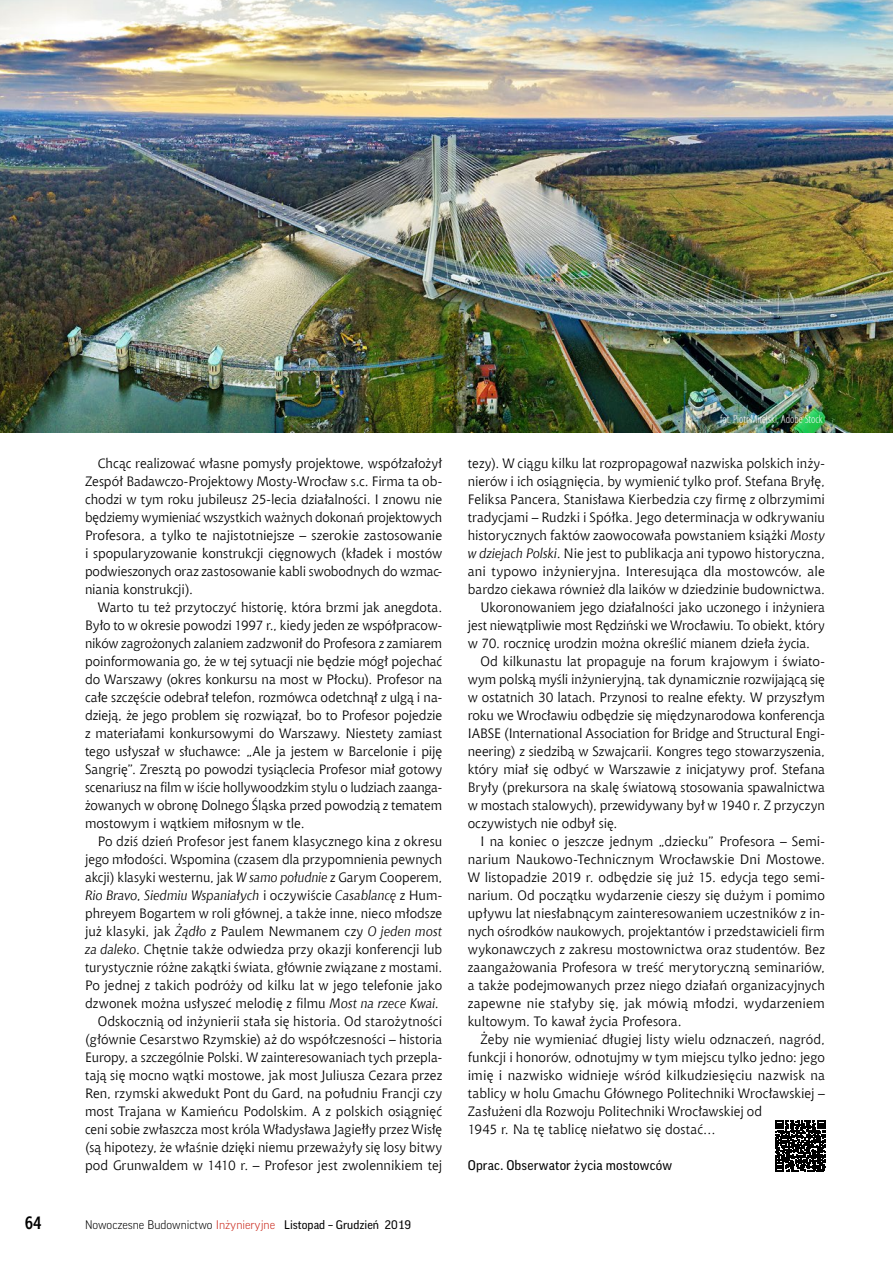
<style>
.page{position:relative;width:893px;height:1263px;background:#fff}
.page>*{position:absolute;margin:0;border:0;box-sizing:border-box;transform-origin:0 0}
.t1{font:700 18px "Aerton Cnd EFN";color:#000}
.t2{font:13.5px/18px "Chianti EU";color:#000;text-align:justify}
.t3{font:13.5px "Good Pro";letter-spacing:.01em;color:#000}
.t4{font:300 12px "Good Pro";color:#000}
.t5{font:300 condensed 12px "Myriad Pro";color:#fff}
.s1{font-style:italic}
.s2{color:#ca291d}
.s3{font-weight:400}
</style>
<div class="page">
<svg style="left:775px;top:1120px;width:51px;height:51px"></svg>
<img style="left:0;top:0;width:893px;height:432px">
<p class="t2" style="left:85px;top:454px;width:359px;text-indent:13px">Chcąc realizować własne pomysły projektowe, współzałożył Zespół Badawczo-Projektowy Mosty-Wrocław s.c. Firma ta ob&shy;chodzi w tym roku jubileusz 25-lecia działalności. I znowu nie będziemy wymieniać wszystkich ważnych dokonań projektowych Profesora, a tylko te najistotniejsze – szerokie zastosowanie i spopularyzowanie konstrukcji cięgnowych (kładek i mostów podwieszonych oraz zastosowanie kabli swobodnych do wzmac&shy;niania konstrukcji).</p>
<p class="t2" style="left:85px;top:598px;width:359px;text-indent:13px">Warto tu też przytoczyć historię, która brzmi jak anegdota.<br>Było to w okresie powodzi 1997 r., kiedy jeden ze współpracow&shy;ników zagrożonych zalaniem zadzwonił do Profesora z zamiarem poinformowania go, że w tej sytuacji nie będzie mógł pojechać do Warszawy (okres konkursu na most w Płocku). Profesor na całe szczęście odebrał telefon, rozmówca odetchnął z ulgą i na&shy;dzieją, że jego problem się rozwiązał, bo to Profesor pojedzie z materiałami konkursowymi do Warszawy. Niestety zamiast tego usłyszał w słuchawce: „Ale ja jestem w Barcelonie i piję Sangrię”. Zresztą po powodzi tysiąclecia Profesor miał gotowy scenariusz na film w iście hollywoodzkim stylu o ludziach zaanga&shy;żowanych w obronę Dolnego Śląska przed powodzią z tematem mostowym i wątkiem miłosnym w tle.</p>
<p class="t2" style="left:85px;top:832px;width:359px;text-align:right">Po dziś dzień Profesor jest fanem klasycznego kina z okresu jego młodości. Wspomina (czasem dla przypomnienia pewnych akcji) klasyki westernu, jak <span class="s1">W samo południe</span> z Garym Cooperem, <span class="s1">Rio Bravo</span>, <span class="s1">Siedmiu Wspaniałych</span> i oczywiście <span class="s1">Casablancę</span> z Hum&shy;phreyem Bogartem w roli głównej, a także inne, nieco młodsze już klasyki, jak <span class="s1">Żądło</span> z Paulem Newmanem czy <span class="s1">O jeden most za daleko</span>. Chętnie także odwiedza przy okazji konferencji lub turystycznie różne zakątki świata, głównie związane z mostami.<br>Po jednej z takich podróży od kilku lat w jego telefonie jako dzwonek można usłyszeć melodię z filmu <span class="s1">Most na rzece Kwai</span>.<br>Odskocznią od inżynierii stała się historia. Od starożytności (głównie Cesarstwo Rzymskie) aż do współczesności – historia Europy, a szczególnie Polski. W zainteresowaniach tych przepla&shy;tają się mocno wątki mostowe, jak most Juliusza Cezara przez Ren, rzymski akwedukt Pont du Gard, na południu Francji czy most Trajana w Kamieńcu Podolskim. A z polskich osiągnięć ceni sobie zwłaszcza most króla Władysława Jagiełły przez Wisłę (są hipotezy, że właśnie dzięki niemu przeważyły się losy bitwy pod Grunwaldem w 1410 r. – Profesor jest zwolennikiem tej</p>
<h1 class="t1" style="left:25px;top:1212px;width:18px">64</h1>
<p class="t4" style="left:85px;top:1218px;width:328px">Nowoczesne Budownictwo <span class="s2">Inżynieryjne</span> <span class="s3">Listopad – Grudzień 2019</span></p>
<p class="t5" style="left:720px;top:411px;width:104px">fot. Piotr Mitelski, Adobe Stock</p>
<p class="t2" style="left:468px;top:454px;width:359px">tezy). W ciągu kilku lat rozpropagował nazwiska polskich inży-</p>
<p class="t2" style="left:468px;top:472px;width:359px">nierów i ich osiągnięcia, by wymienić tylko prof. Stefana Bryłę,</p>
<p class="t2" style="left:468px;top:490px;width:359px">Feliksa Pancera, Stanisława Kierbedzia czy firmę z olbrzymimi</p>
<p class="t2" style="left:468px;top:508px;width:359px">tradycjami – Rudzki i Spółka. Jego determinacja w odkrywaniu</p>
<p class="t2" style="left:468px;top:526px;width:359px">historycznych faktów zaowocowała powstaniem książki <span class="s1">Mosty</span></p>
<p class="t2" style="left:468px;top:544px;width:359px"><span class="s1">w dziejach Polski</span>. Nie jest to publikacja ani typowo historyczna,</p>
<p class="t2" style="left:468px;top:562px;width:359px">ani typowo inżynieryjna. Interesująca dla mostowców, ale</p>
<p class="t2" style="left:468px;top:580px;width:359px">bardzo ciekawa również dla laików w dziedzinie budownictwa.</p>
<p class="t2" style="left:480px;top:598px;width:346px">Ukoronowaniem jego działalności jako uczonego i inżyniera</p>
<p class="t2" style="left:468px;top:616px;width:359px">jest niewątpliwie most Rędziński we Wrocławiu. To obiekt, który</p>
<p class="t2" style="left:468px;top:634px;width:344px">w 70. rocznicę urodzin można określić mianem dzieła życia.</p>
<p class="t2" style="left:480px;top:652px;width:346px">Od kilkunastu lat propaguje na forum krajowym i świato-</p>
<p class="t2" style="left:468px;top:670px;width:359px">wym polską myśli inżynieryjną, tak dynamicznie rozwijającą się</p>
<p class="t2" style="left:468px;top:688px;width:359px">w ostatnich 30 latach. Przynosi to realne efekty. W przyszłym</p>
<p class="t2" style="left:468px;top:706px;width:359px">roku we Wrocławiu odbędzie się międzynarodowa konferencja</p>
<p class="t2" style="left:468px;top:724px;width:359px">IABSE (International Association for Bridge and Structural Engi-</p>
<p class="t2" style="left:468px;top:742px;width:359px">neering) z siedzibą w Szwajcarii. Kongres tego stowarzyszenia,</p>
<p class="t2" style="left:468px;top:760px;width:359px">który miał się odbyć w Warszawie z inicjatywy prof. Stefana</p>
<p class="t2" style="left:468px;top:778px;width:359px">Bryły (prekursora na skalę światową stosowania spawalnictwa</p>
<p class="t2" style="left:468px;top:796px;width:359px">w mostach stalowych), przewidywany był w 1940 r. Z przyczyn</p>
<p class="t2" style="left:468px;top:814px;width:151px">oczywistych nie odbył się.</p>
<p class="t2" style="left:480px;top:832px;width:346px">I na koniec o jeszcze jednym „dziecku” Profesora – Semi-</p>
<p class="t2" style="left:468px;top:850px;width:359px">narium Naukowo-Technicznym Wrocławskie Dni Mostowe.</p>
<p class="t2" style="left:468px;top:868px;width:359px">W listopadzie 2019 r. odbędzie się już 15. edycja tego semi-</p>
<p class="t2" style="left:468px;top:886px;width:359px">narium. Od początku wydarzenie cieszy się dużym i pomimo</p>
<p class="t2" style="left:468px;top:904px;width:359px">upływu lat niesłabnącym zainteresowaniem uczestników z in-</p>
<p class="t2" style="left:468px;top:922px;width:359px">nych ośrodków naukowych, projektantów i przedstawicieli firm</p>
<p class="t2" style="left:468px;top:940px;width:359px">wykonawczych z zakresu mostownictwa oraz studentów. Bez</p>
<p class="t2" style="left:468px;top:958px;width:359px">zaangażowania Profesora w treść merytoryczną seminariów,</p>
<p class="t2" style="left:468px;top:976px;width:359px">a także podejmowanych przez niego działań organizacyjnych</p>
<p class="t2" style="left:468px;top:994px;width:359px">zapewne nie stałyby się, jak mówią młodzi, wydarzeniem</p>
<p class="t2" style="left:468px;top:1012px;width:215px">kultowym. To kawał życia Profesora.</p>
<p class="t2" style="left:480px;top:1030px;width:346px">Żeby nie wymieniać długiej listy wielu odznaczeń, nagród,</p>
<p class="t2" style="left:468px;top:1048px;width:359px">funkcji i honorów, odnotujmy w tym miejscu tylko jedno: jego</p>
<p class="t2" style="left:468px;top:1066px;width:359px">imię i nazwisko widnieje wśród kilkudziesięciu nazwisk na</p>
<p class="t2" style="left:468px;top:1084px;width:359px">tablicy w holu Gmachu Głównego Politechniki Wrocławskiej –</p>
<p class="t2" style="left:468px;top:1102px;width:296px">Zasłużeni dla Rozwoju Politechniki Wrocławskiej od</p>
<p class="t2" style="left:468px;top:1120px;width:249px">1945 r. Na tę tablicę niełatwo się dostać…</p>
<p class="t3" style="left:468px;top:1157px;width:206px">Oprac. Obserwator życia mostowców</p>
</div>
